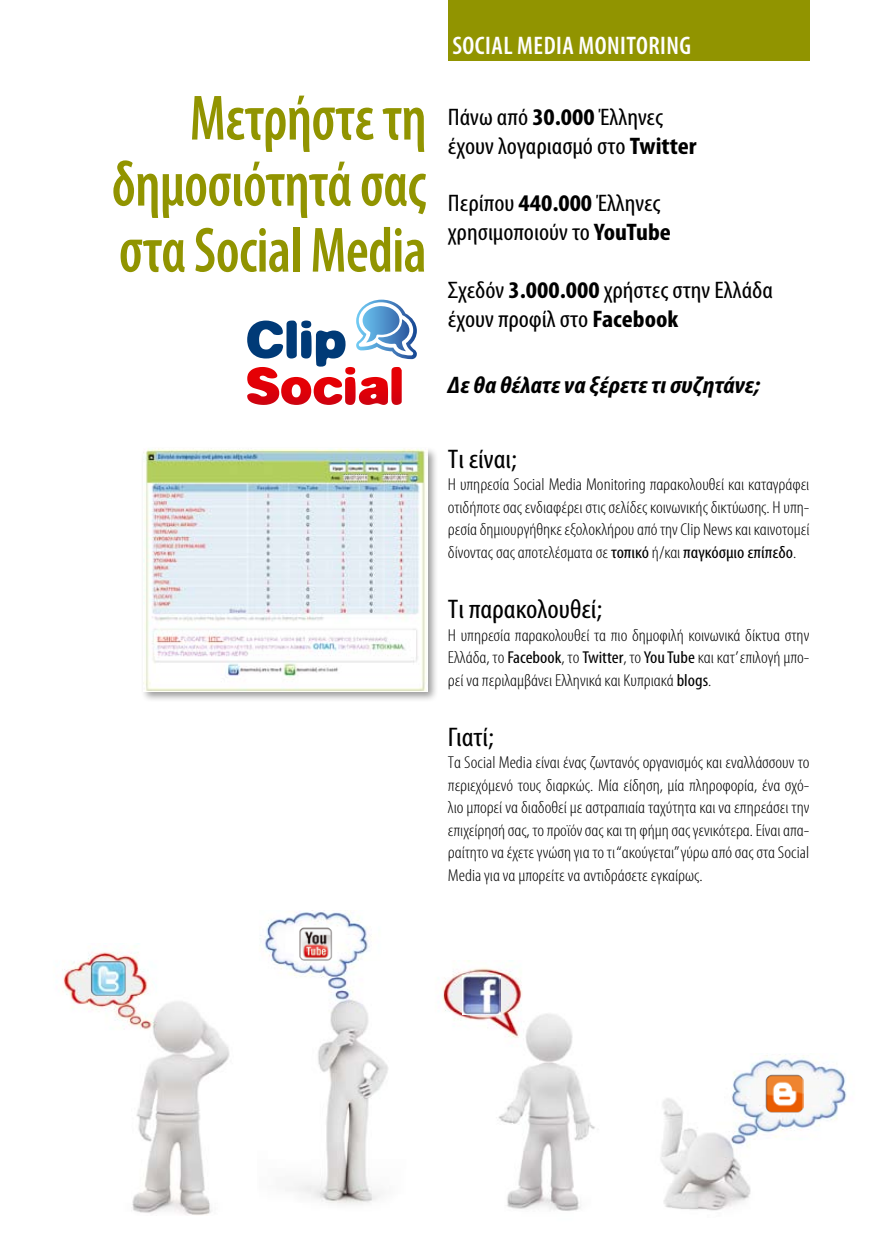
<style>
.page{position:relative;width:893px;height:1234px;background:#fff}
.page>*{position:absolute;margin:0;border:0;box-sizing:border-box;transform-origin:0 0}
.t1{font:600 condensed 64.5px/66px "Myriad Pro";letter-spacing:-.01em;color:#919400;text-align:justify;scale:.9 1}
.t2{font:condensed 27px "Myriad Pro";color:#000;scale:1.1 1}
.t3{font:600 condensed 25.5px "Myriad Pro";letter-spacing:.02em;color:#fff}
.t4{font:condensed 24px/28.8px "Myriad Pro";color:#000;scale:1.1 1}
.t5{font:italic 700 condensed 24px "Myriad Pro";color:#000;scale:1.1 1}
.t6{font:300 condensed 17.25px/22.5px "Myriad Pro";color:#000;text-align:justify;scale:1.1 1}
.s1{font-weight:700}
.s2{font-weight:400}
</style>
<div class="page">
<div style="left:448px;top:0;width:361px;height:60px;background:#919400"></div>
<img style="left:63px;top:943px;width:167px;height:272px">
<img style="left:90px;top:960px;width:38px;height:37px">
<img style="left:438px;top:960px;width:157px;height:251px">
<img style="left:462px;top:975px;width:38px;height:38px">
<img style="left:660px;top:1054px;width:187px;height:157px">
<img style="left:765px;top:1074px;width:38px;height:38px">
<img style="left:260px;top:910px;width:128px;height:294px">
<img style="left:296px;top:924px;width:38px;height:38px">
<svg style="left:247px;top:299px;width:170px;height:106px"></svg>
<div style="left:140px;top:445px;width:305px;height:273px;background:#000;opacity:.4"></div>
<img style="left:143px;top:448px;width:284px;height:243px">
<h1 class="t1" style="left:112px;top:84px;width:351px;text-indent:78px">Μετρήστε τη δημοσιότητά σας στα Social Media</h1>
<h3 class="t3" style="left:452px;top:30px;width:240px">SOCIAL MEDIA MONITORING</h3>
<h3 class="t4" style="left:448px;top:102px;width:228px">Πάνω από <span class="s1">30.000</span> Έλληνες έχουν λογαριασμό στο <span class="s1">Twitter</span></h3>
<h3 class="t4" style="left:448px;top:188px;width:204px">Περίπου <span class="s1">440.000</span> Έλληνες χρησιμοποιούν το <span class="s1">YouTube</span></h3>
<h3 class="t4" style="left:448px;top:275px;width:297px">Σχεδόν <span class="s1">3.000.000</span> χρήστες στην Ελλάδα έχουν προφίλ στο <span class="s1">Facebook</span></h3>
<h3 class="t5" style="left:448px;top:370px;width:285px">Δε θα θέλατε να ξέρετε τι συζητάνε;</h3>
<h2 class="t2" style="left:448px;top:442px;width:64px">Tι είναι;</h2>
<p class="t6" style="left:448px;top:473px;width:330px">Η υπηρεσία Social Media Monitoring παρακολουθεί και καταγράφει οτιδήποτε σας ενδιαφέρει στις σελίδες κοινωνικής δικτύωσης. Η υπη&shy;ρεσία δημιουργήθηκε εξολοκλήρου από την Clip News και καινοτομεί δίνοντας σας αποτελέσματα σε <span class="s2">τοπικό</span> ή/και <span class="s2">παγκόσμιοεπίπεδο</span>.</p>
<h2 class="t2" style="left:448px;top:592px;width:142px">Τι παρακολουθεί;</h2>
<p class="t6" style="left:448px;top:623px;width:330px">Η υπηρεσία παρακολουθεί τα πιο δημοφιλή κοινωνικά δίκτυα στην Ελλάδα, το <span class="s2">Facebook</span>, το <span class="s2">Twitter</span>, το <span class="s2">You Tube</span> και κατ’ επιλογή μπο&shy;ρεί να περιλαμβάνει Ελληνικά και Κυπριακά <span class="s2">blogs</span>.</p>
<h2 class="t2" style="left:448px;top:720px;width:43px">Γιατί;</h2>
<p class="t6" style="left:448px;top:751px;width:330px">Τα Social Media είναι ένας ζωντανός οργανισμός και εναλλάσσουν το περιεχόμενό τους διαρκώς. Μία είδηση, μία πληροφορία, ένα σχό&shy;λιο μπορεί να διαδοθεί με αστραπιαία ταχύτητα και να επηρεάσει την επιχείρησή σας, το προϊόν σας και τη φήμη σας γενικότερα. Είναι απα&shy;ραίτητο να έχετε γνώση για το τι “ακούγεται” γύρω από σας στα Social Media για να μπορείτε να αντιδράσετε εγκαίρως.</p>
</div>
